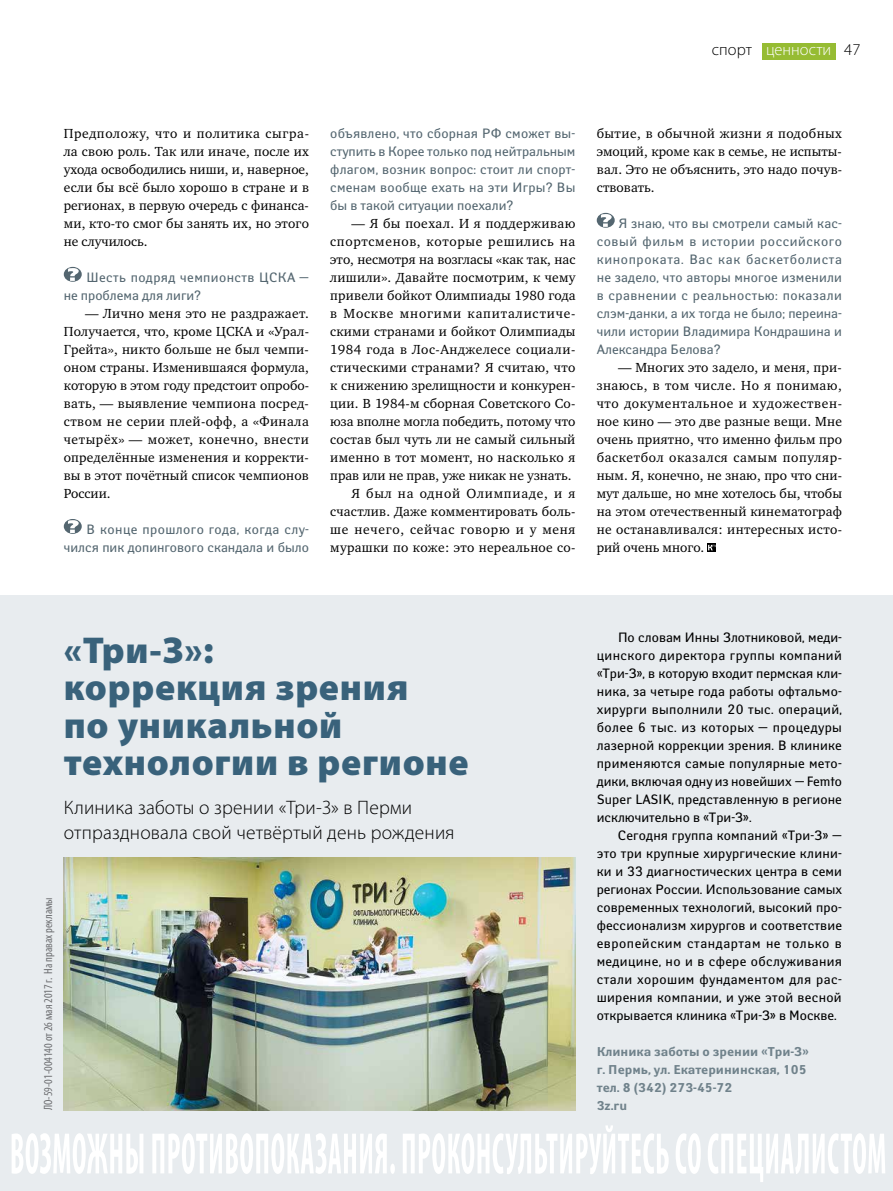
<style>
.page{position:relative;width:893px;height:1191px;background:#fff}
.page>*{position:absolute;margin:0;border:0;box-sizing:border-box;transform-origin:0 0}
.t1{font:900 37.5px/37.5px "Myriad Pro";letter-spacing:.02em;color:#39627b}
.t2{font:300 19.5px/25.5px "Myriad Pro";letter-spacing:.01em;color:#000}
.t3{font:300 16.5px "Myriad Pro";color:#fff}
.t4{font:300 16.5px "Myriad Pro";color:#000}
.t5{font:13.5px/18px "Charter ITC";letter-spacing:.015em;color:#000;text-align:justify}
.t6{font:13.5px/18px "Yanus";letter-spacing:.01em;color:#000;text-align:justify}
.t7{font:13.5px/18px "Yanus";color:#546670;text-align:justify}
.t8{font:13.5px "Charter ITC";letter-spacing:.05em;color:#000}
.t9{font:13.5px/18px "Yanus";letter-spacing:.03em;color:#546670}
.t10{font:13.5px "Charter ITC";letter-spacing:.04em;color:#000}
.t11{font:13.5px "Charter ITC";letter-spacing:.06em;color:#000}
.t12{font:13.5px "Charter ITC";letter-spacing:.055em;color:#000}
.t13{font:700 12.75px/18px "Yanus";color:#70828b}
.t14{font:condensed 12px "Myriad Pro";color:#6d6e71}
.s1{color:#000}
</style>
<div class="page">
<div style="left:762px;top:43px;width:73px;height:16px;background:#96bc33"></div>
<div style="left:0;top:595px;width:893px;height:596px;background:#e8ecef"></div>
<img style="left:64px;top:858px;width:511px;height:252px">
<svg style="left:12px;top:1125px;width:873px;height:57px"></svg>
<svg style="left:64px;top:267px;width:18px;height:15px"></svg>
<svg style="left:64px;top:519px;width:18px;height:15px"></svg>
<svg style="left:597px;top:213px;width:18px;height:15px"></svg>
<svg style="left:708px;top:543px;width:8px;height:9px"></svg>
<svg style="left:708px;top:545px;width:7px;height:5px"></svg>
<p class="t4" style="left:712px;top:40px;width:42px">спорт</p>
<p class="t3" style="left:766px;top:40px;width:96px">ценности <span class="s1">47</span></p>
<p class="t5" style="left:64px;top:124px;width:247px">Предположу, что и политика сыгра&shy;ла свою роль. Так или иначе, после их ухода освободились ниши, и, наверное, если бы всё было хорошо в стране и в регионах, в первую очередь с финанса&shy;ми, кто-то смог бы занять их, но этого не случилось.</p>
<p class="t9" style="left:64px;top:268px;width:247px;text-indent:23px">Шесть подряд чемпионств ЦСКА — не проблема для лиги?</p>
<p class="t5" style="left:64px;top:304px;width:247px;text-indent:21px">— Лично меня это не раздражает.<br>Получается, что, кроме ЦСКА и «Урал-Грейта», никто больше не был чемпи&shy;оном страны. Изменившаяся формула, которую в этом году предстоит опробо&shy;вать, — выявление чемпиона посред&shy;ством не серии плей-офф, а «Финала четырёх» — может, конечно, внести определённые изменения и корректи&shy;вы в этот почётный список чемпионов России.</p>
<p class="t7" style="left:64px;top:520px;width:247px;text-align:right">В конце прошлого года, когда слу&shy;чился пик допингового скандала и было</p>
<p class="t7" style="left:330px;top:124px;width:247px">объявлено, что сборная РФ сможет вы&shy;ступить в Корее только под нейтральным флагом, возник вопрос: стоит ли спорт&shy;сменам вообще ехать на эти Игры? Вы бы в такой ситуации поехали?</p>
<p class="t5" style="left:352px;top:214px;width:226px">— Я бы поехал. И я поддерживаю</p>
<p class="t8" style="left:330px;top:233px;width:247px">спортсменов, которые решились на</p>
<p class="t5" style="left:330px;top:250px;width:247px">это, несмотря на возгласы «как так, нас</p>
<p class="t5" style="left:330px;top:268px;width:247px">лишили». Давайте посмотрим, к чему</p>
<p class="t5" style="left:330px;top:286px;width:247px">привели бойкот Олимпиады 1980 года</p>
<p class="t11" style="left:330px;top:305px;width:247px">в Москве многими капиталистиче-</p>
<p class="t5" style="left:330px;top:322px;width:247px">скими странами и бойкот Олимпиады</p>
<p class="t10" style="left:330px;top:341px;width:247px">1984 года в Лос-Анджелесе социали-</p>
<p class="t5" style="left:330px;top:358px;width:247px">стическими странами? Я считаю, что</p>
<p class="t5" style="left:330px;top:376px;width:247px">к снижению зрелищности и конкурен-</p>
<p class="t5" style="left:330px;top:394px;width:247px">ции. В 1984-м сборная Советского Со-</p>
<p class="t5" style="left:330px;top:412px;width:247px">юза вполне могла победить, потому что</p>
<p class="t5" style="left:330px;top:430px;width:247px">состав был чуть ли не самый сильный</p>
<p class="t5" style="left:330px;top:448px;width:247px">именно в тот момент, но насколько я</p>
<p class="t5" style="left:330px;top:466px;width:243px">прав или не прав, уже никак не узнать.</p>
<p class="t12" style="left:352px;top:485px;width:225px">Я был на одной Олимпиаде, и я</p>
<p class="t5" style="left:330px;top:502px;width:247px">счастлив. Даже комментировать боль-</p>
<p class="t8" style="left:330px;top:521px;width:247px">ше нечего, сейчас говорю и у меня</p>
<p class="t5" style="left:330px;top:538px;width:247px">мурашки по коже: это нереальное со-</p>
<p class="t5" style="left:597px;top:124px;width:247px">бытие, в обычной жизни я подобных эмоций, кроме как в семье, не испыты&shy;вал. Это не объяснить, это надо почув&shy;ствовать.</p>
<p class="t7" style="left:597px;top:214px;width:247px;text-indent:22px">Я знаю, что вы смотрели самый кас&shy;совый фильм в истории российского кинопроката. Вас как баскетболиста не задело, что авторы многое изменили в сравнении с реальностью: показали слэм-данки, а их тогда не было; переина&shy;чили истории Владимира Кондрашина и Александра Белова?</p>
<p class="t5" style="left:597px;top:358px;width:247px;text-indent:21px">— Многих это задело, и меня, при&shy;знаюсь, в том числе. Но я понимаю, что документальное и художествен&shy;ное кино — это две разные вещи. Мне очень приятно, что именно фильм про баскетбол оказался самым популяр&shy;ным. Я, конечно, не знаю, про что сни&shy;мут дальше, но мне хотелось бы, чтобы на этом отечественный кинематограф не останавливался: интересных исто&shy;рий очень много.</p>
<h1 class="t1" style="left:64px;top:632px;width:406px">«Три-З»:<br>коррекция зрения<br>по уникальной технологии в регионе</h1>
<h2 class="t2" style="left:64px;top:794px;width:392px">Клиника заботы о зрении «Три-З» в Перми отпраздновала свой четвёртый день рождения</h2>
<p class="t14" style="left:41px;top:1110px;width:214px;rotate:-90deg">ЛО-59-01-004140 от 26 мая 2017 г. На правах рекламы</p>
<p class="t6" style="left:597px;top:628px;width:247px;text-indent:21px">По словам Инны Злотниковой, меди&shy;цинского директора группы компаний «Три-З», в которую входит пермская кли&shy;ника, за четыре года работы офтальмо&shy;хирурги выполнили 20 тыс. операций, более 6 тыс. из которых — процедуры лазерной коррекции зрения. В клинике применяются самые популярные мето&shy;дики, включая одну из новейших — Femto Super LASIK, представленную в регионе исключительно в «Три-З».</p>
<p class="t6" style="left:597px;top:826px;width:247px;text-indent:21px">Сегодня группа компаний «Три-З» — это три крупные хирургические клини&shy;ки и 33 диагностических центра в семи регионах России. Использование самых современных технологий, высокий про&shy;фессионализм хирургов и соответствие европейским стандартам не только в медицине, но и в сфере обслуживания стали хорошим фундаментом для рас&shy;ширения компании, и уже этой весной открывается клиника «Три-З» в Москве.</p>
<p class="t13" style="left:597px;top:1043px;width:214px">Клиника заботы о зрении «Три-З» г. Пермь, ул. Екатерининская, 105 тел. 8 (342) 273-45-72<br>3z.ru</p>
</div>
